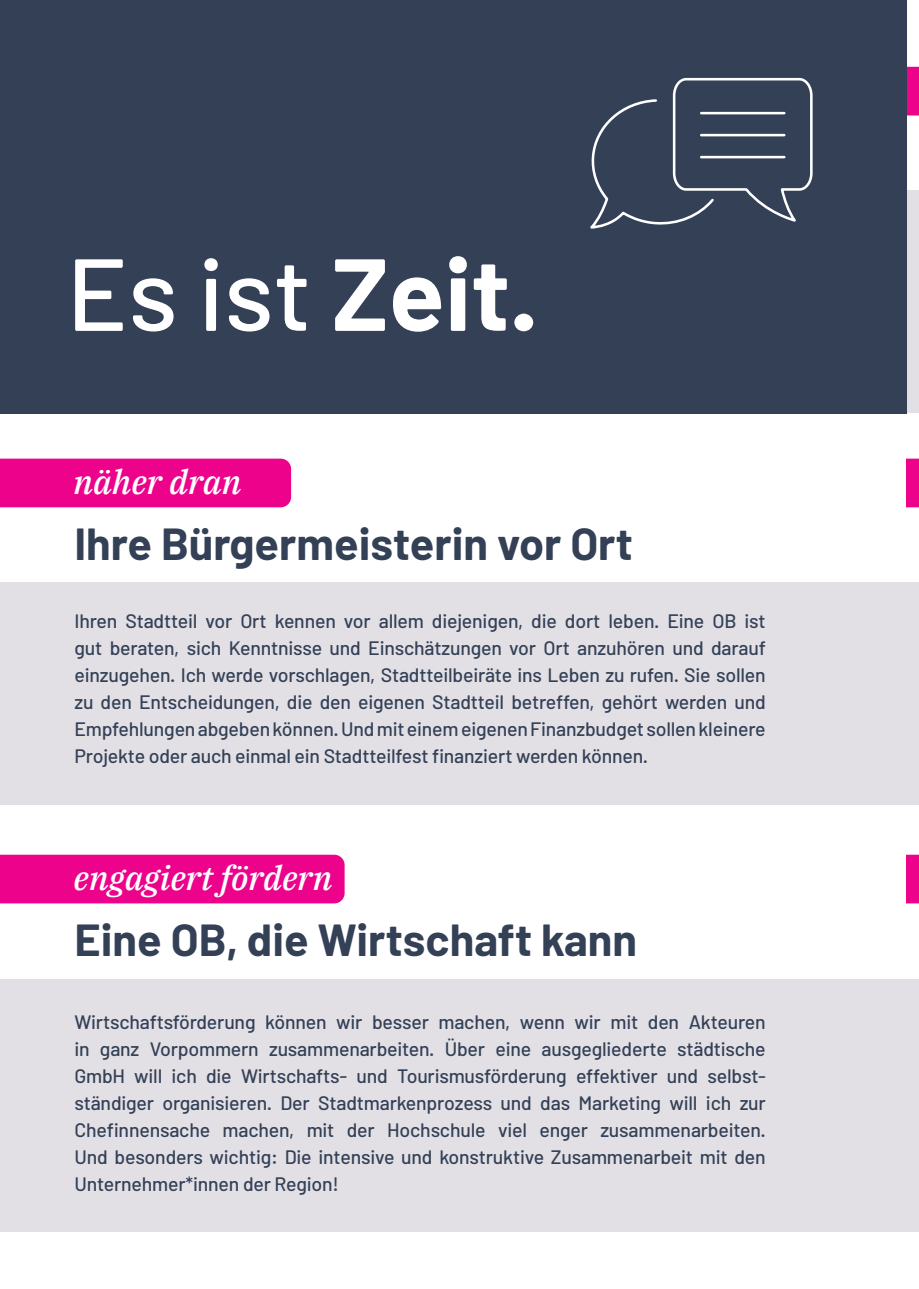
<style>
.page{position:relative;width:919px;height:1289px;background:#fff}
.page>*{position:absolute;margin:0;border:0;box-sizing:border-box;transform-origin:0 0}
.t1{font:500 102.15px "Barlow";color:#fff}
.t2{font:700 45px "Barlow";color:#334056}
.t3{font:italic 500 33.6px "IBM Plex Serif";color:#fff}
.t4{font:500 19.5px/27px "Barlow";letter-spacing:-.01em;color:#334056;text-align:justify}
.s1{font-weight:700}
</style>
<div class="page">
<div style="left:906px;top:191px;width:12px;height:222px;background:#e2e0e5"></div>
<svg style="left:906px;top:67px;width:12px;height:48px"></svg>
<div style="left:906px;top:582px;width:12px;height:222px;background:#e2e0e5"></div>
<svg style="left:906px;top:458px;width:12px;height:49px"></svg>
<div style="left:0;top:582px;width:906px;height:222px;background:#e2e0e5"></div>
<div style="left:0;top:458px;width:291px;height:49px;background:#ed028c"></div>
<div style="left:842px;top:978px;width:76px;height:253px;background:#e2e0e5"></div>
<svg style="left:906px;top:854px;width:12px;height:49px"></svg>
<div style="left:0;top:0;width:906px;height:413px;background:#334056"></div>
<div style="left:0;top:978px;width:906px;height:253px;background:#e2e0e5"></div>
<div style="left:0;top:854px;width:344px;height:49px;background:#ed028c"></div>
<svg style="left:590px;top:77px;width:223px;height:152px"></svg>
<h1 class="t1" style="left:67px;top:231px;width:472px">Es ist <span class="s1">Zeit.</span></h1>
<h3 class="t3" style="left:74px;top:455px;width:169px">näher dran</h3>
<h2 class="t2" style="left:74px;top:516px;width:560px">Ihre Bürgermeisterin vor Ort</h2>
<p class="t4" style="left:74px;top:606px;width:692px">Ihren Stadtteil vor Ort kennen vor allem diejenigen, die dort leben. Eine OB ist gut beraten, sich Kenntnisse und Einschätzungen vor Ort anzuhören und darauf einzugehen. Ich werde vorschlagen, Stadtteilbeiräte ins Leben zu rufen. Sie sollen zu den Entscheidungen, die den eigenen Stadtteil betreffen, gehört werden und Empfehlungen abgeben können. Und mit einem eigenen Finanzbudget sollen kleinere Projekte oder auch einmal ein Stadtteilfest finanziert werden können.</p>
<h3 class="t3" style="left:74px;top:851px;width:260px">engagiert fördern</h3>
<h2 class="t2" style="left:74px;top:911px;width:564px">Eine OB, die Wirtschaft kann</h2>
<p class="t4" style="left:74px;top:1008px;width:693px">Wirtschaftsförderung können wir besser machen, wenn wir mit den Akteuren in ganz Vorpommern zusammenarbeiten. Über eine ausgegliederte städtische GmbH will ich die Wirtschafts- und Tourismusförderung effektiver und selbst&shy;ständiger organisieren. Der Stadtmarkenprozess und das Marketing will ich zur Chefinnensache machen, mit der Hochschule viel enger zusammenarbeiten.<br>Und besonders wichtig: Die intensive und konstruktive Zusammenarbeit mit den Unternehmer*innen der Region!</p>
</div>
